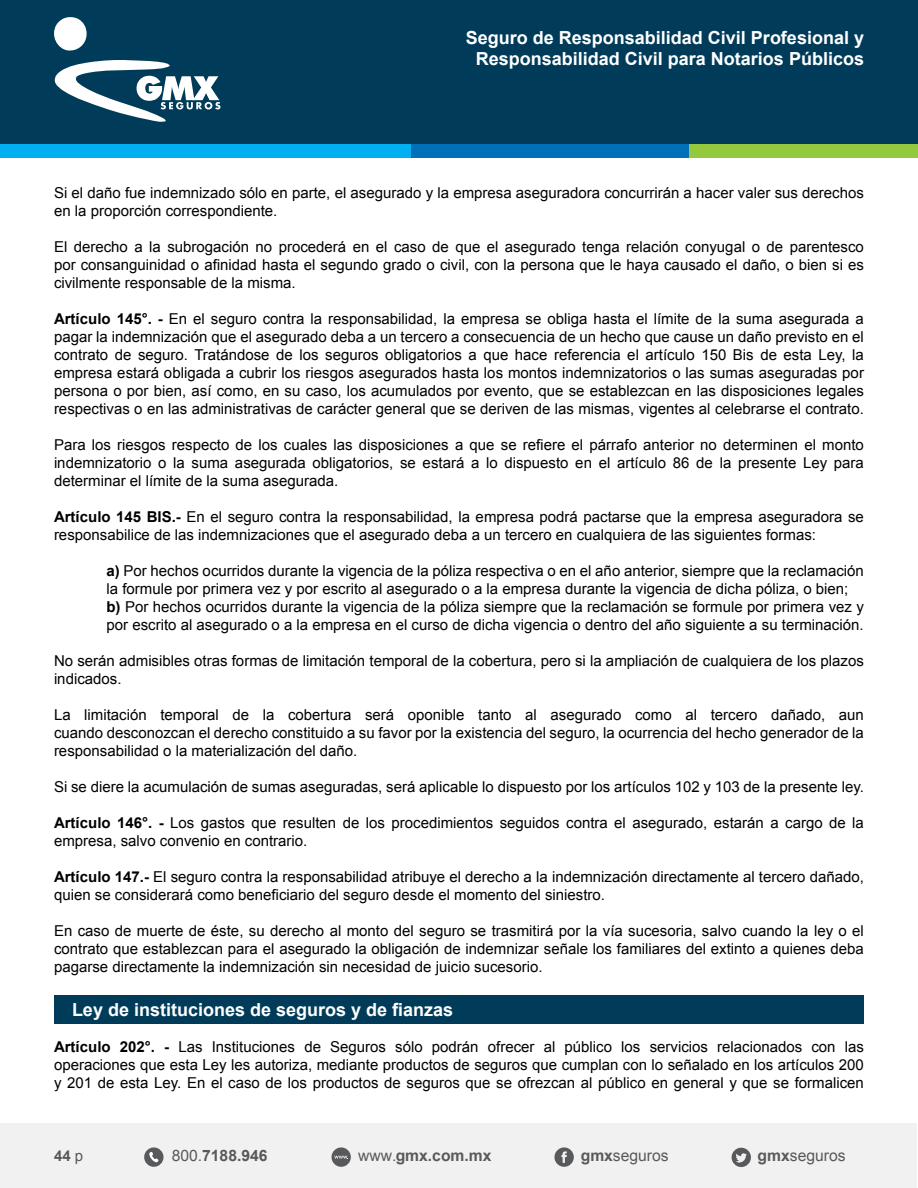
<style>
.page{position:relative;width:918px;height:1188px;background:#fff}
.page>*{position:absolute;margin:0;border:0;box-sizing:border-box;transform-origin:0 0}
.t1{font:700 18px/21.6px "Arial";color:#fff;text-align:center}
.t2{font:700 15.75px "Arial";color:#58595b}
.t3{font:15.75px "Arial";color:#58595b}
.t4{font:15px/18px "Arial";color:#000}
.t5{font:700 15px "Arial";color:#58585a}
.s1{font-weight:700}
.s2{font-weight:400}
</style>
<div class="page">
<div style="left:0;top:1123px;width:917px;height:65px;background:#f1f1f2"></div>
<svg style="left:554px;top:1147px;width:20px;height:20px"></svg>
<svg style="left:732px;top:1148px;width:19px;height:19px"></svg>
<div style="left:332px;top:1147px;width:19px;height:20px;background:#58595b;border-radius:50%"></div>
<svg style="left:334px;top:1156px;width:14px;height:3px"></svg>
<svg style="left:144px;top:1147px;width:20px;height:20px"></svg>
<svg style="left:149px;top:1152px;width:9px;height:10px"></svg>
<div style="left:0;top:0;width:918px;height:144px;background:#003c5a"></div>
<svg style="left:54px;top:17px;width:33px;height:34px"></svg>
<svg style="left:54px;top:60px;width:166px;height:62px"></svg>
<div style="left:689px;top:144px;width:229px;height:14px;background:#95c93d"></div>
<div style="left:410px;top:144px;width:279px;height:14px;background:#0070b9"></div>
<div style="left:0;top:144px;width:410px;height:14px;background:#00b0f0"></div>
<div style="left:54px;top:995px;width:810px;height:29px;background:#003c5a"></div>
<p class="t1" style="left:466px;top:27px;width:400px">Seguro de Responsabilidad Civil Profesional y<br>Responsabilidad Civil para Notarios Públicos</p>
<p class="t4" style="left:54px;top:184px;width:811px">Si el daño fue indemnizado sólo en parte, el asegurado y la empresa aseguradora concurrirán a hacer valer sus derechos en la proporción correspondiente.</p>
<p class="t4" style="left:54px;top:238px;width:811px;text-align:justify">El derecho a la subrogación no procederá en el caso de que el asegurado tenga relación conyugal o de parentesco por consanguinidad o afinidad hasta el segundo grado o civil, con la persona que le haya causado el daño, o bien si es civilmente responsable de la misma.</p>
<p class="t4" style="left:54px;top:310px;width:811px;text-align:justify"><span class="s1">Artículo 145°. -</span> En el seguro contra la responsabilidad, la empresa se obliga hasta el límite de la suma asegurada a pagar la indemnización que el asegurado deba a un tercero a consecuencia de un hecho que cause un daño previsto en el contrato de seguro. Tratándose de los seguros obligatorios a que hace referencia el artículo 150 Bis de esta Ley, la empresa estará obligada a cubrir los riesgos asegurados hasta los montos indemnizatorios o las sumas aseguradas por persona o por bien, así como, en su caso, los acumulados por evento, que se establezcan en las disposiciones legales respectivas o en las administrativas de carácter general que se deriven de las mismas, vigentes al celebrarse el contrato.</p>
<p class="t4" style="left:54px;top:436px;width:811px;text-align:justify">Para los riesgos respecto de los cuales las disposiciones a que se refiere el párrafo anterior no determinen el monto indemnizatorio o la suma asegurada obligatorios, se estará a lo dispuesto en el artículo 86 de la presente Ley para determinar el límite de la suma asegurada.</p>
<p class="t4" style="left:54px;top:508px;width:811px"><span class="s1">Artículo 145 BIS.-</span> En el seguro contra la responsabilidad, la empresa podrá pactarse que la empresa aseguradora se responsabilice de las indemnizaciones que el asegurado deba a un tercero en cualquiera de las siguientes formas:</p>
<p class="t4" style="left:106px;top:562px;width:759px"><span class="s1">a)</span> Por hechos ocurridos durante la vigencia de la póliza respectiva o en el año anterior, siempre que la reclamación la formule por primera vez y por escrito al asegurado o a la empresa durante la vigencia de dicha póliza, o bien; <span class="s1">b)</span> Por hechos ocurridos durante la vigencia de la póliza siempre que la reclamación se formule por primera vez y por escrito al asegurado o a la empresa en el curso de dicha vigencia o dentro del año siguiente a su terminación.</p>
<p class="t4" style="left:54px;top:652px;width:811px">No serán admisibles otras formas de limitación temporal de la cobertura, pero si la ampliación de cualquiera de los plazos indicados.</p>
<p class="t4" style="left:54px;top:706px;width:811px;text-align:justify">La limitación temporal de la cobertura será oponible tanto al asegurado como al tercero dañado, aun cuando desconozcan el derecho constituido a su favor por la existencia del seguro, la ocurrencia del hecho generador de la responsabilidad o la materialización del daño.</p>
<p class="t4" style="left:54px;top:778px;width:811px">Si se diere la acumulación de sumas aseguradas, será aplicable lo dispuesto por los artículos 102 y 103 de la presente ley.</p>
<p class="t4" style="left:54px;top:814px;width:811px"><span class="s1">Artículo 146°. -</span> Los gastos que resulten de los procedimientos seguidos contra el asegurado, estarán a cargo de la empresa, salvo convenio en contrario.</p>
<p class="t4" style="left:54px;top:868px;width:811px"><span class="s1">Artículo 147.-</span> El seguro contra la responsabilidad atribuye el derecho a la indemnización directamente al tercero dañado, quien se considerará como beneficiario del seguro desde el momento del siniestro.</p>
<p class="t4" style="left:54px;top:922px;width:811px;text-align:justify">En caso de muerte de éste, su derecho al monto del seguro se trasmitirá por la vía sucesoria, salvo cuando la ley o el contrato que establezcan para el asegurado la obligación de indemnizar señale los familiares del extinto a quienes deba pagarse directamente la indemnización sin necesidad de juicio sucesorio.</p>
<p class="t1" style="left:72px;top:999px;width:383px">Ley de instituciones de seguros y de fianzas</p>
<p class="t4" style="left:54px;top:1038px;width:811px;text-align:justify"><span class="s1">Artículo 202°. -</span> Las Instituciones de Seguros sólo podrán ofrecer al público los servicios relacionados con las operaciones que esta Ley les autoriza, mediante productos de seguros que cumplan con lo señalado en los artículos 200 y 201 de esta Ley. En el caso de los productos de seguros que se ofrezcan al público en general y que se formalicen</p>
<p class="t5" style="left:54px;top:1146px;width:31px">44 <span class="s2">p</span></p>
<p class="t2" style="left:172px;top:1145px;width:97px"><span class="s2">800.</span>7188.946</p>
<p class="t2" style="left:358px;top:1145px;width:135px"><span class="s2">www.</span>gmx.com.mx</p>
<p class="t3" style="left:581px;top:1145px;width:90px"><span class="s1">gmx</span>seguros</p>
<p class="t3" style="left:758px;top:1145px;width:90px"><span class="s1">gmx</span>seguros</p>
</div>
